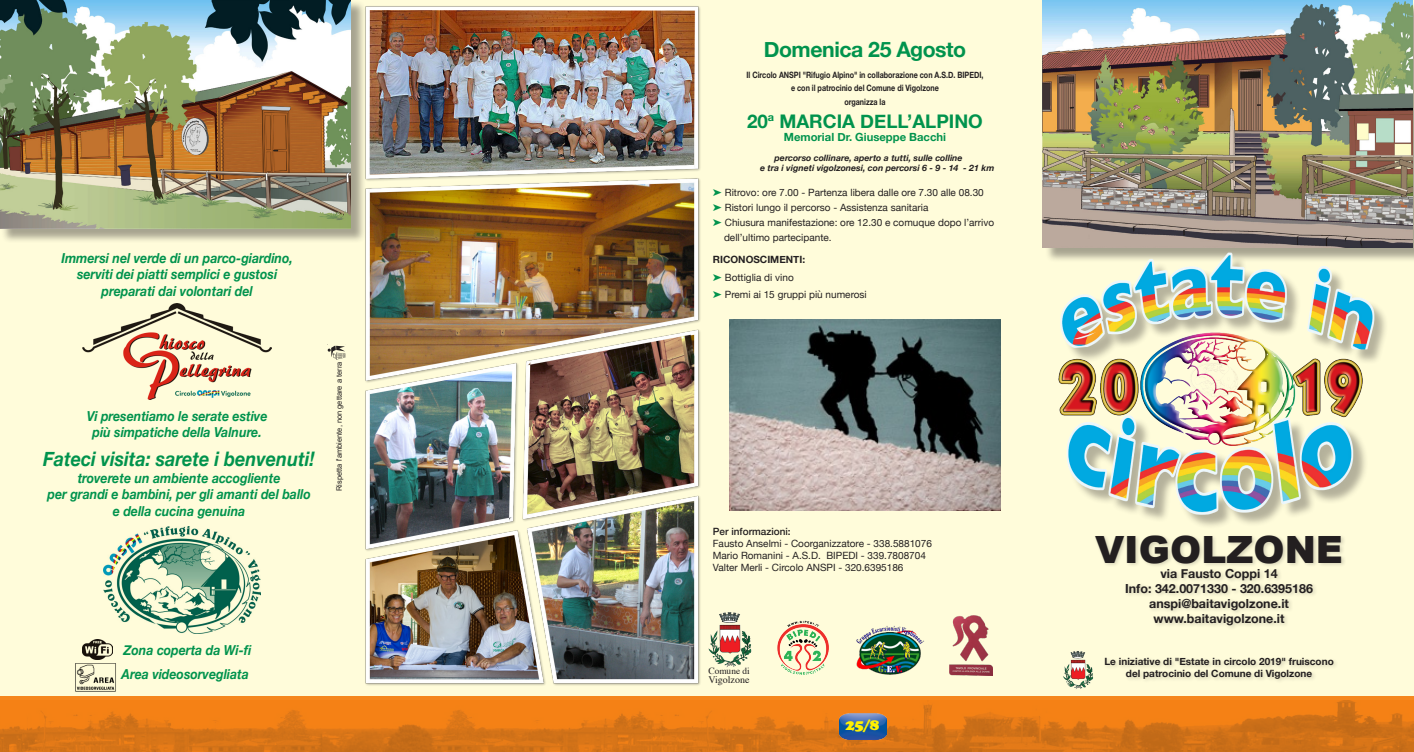
<style>
.page{position:relative;width:1414px;height:752px;background:#fff}
.page>*{position:absolute;margin:0;border:0;box-sizing:border-box;transform-origin:0 0}
.t1{font:900 37.5px "Arial";color:#231f20}
.sottotitolo{font:700 21.25px "Helvetica Neue";letter-spacing:-.025em;color:#00934d}
.testo{font:italic 700 20px "Helvetica Neue";color:#00934d;scale:.9 1}
.testo-2{font:700 18.75px "Helvetica Neue";color:#00934d}
.titoli{font:15px "Cooper Black Std";color:#fff101}
.testo-3{font:italic 700 13.75px/16.5px "Helvetica Neue";color:#00934d;text-align:center;scale:.9 1}
.t2{font:700 12.5px "Helvetica Neue";color:#231f20}
.testo-4{font:700 11.25px "Helvetica Neue";color:#00934d}
.testo-5{font:10px/15px "Helvetica Neue";color:#231f20}
.testo-6{font:700 10px "Helvetica Neue";color:#231f20}
.testo-7{font:500 10px "Helvetica Neue";color:#231f20}
.t3{font:10px "Times";color:#231f20}
.t4{font:9.38px "Times";color:#231f20}
.testo-8{font:700 8.75px "Helvetica Neue";color:#231f20;scale:.82 1}
.testo-9{font:italic 700 8.75px "Helvetica Neue";color:#231f20}
.t5{font:7.5px "Arial";color:#231f20}
.s1{color:#00934d}
</style>
<div class="page">
<div style="left:0;top:0;width:1414px;height:751px;background:#fffcda"></div>
<div style="left:0;top:695px;width:1414px;height:56px;background:#f5871f"></div>
<img style="left:0;top:700px;width:1414px;height:51px">
<img style="left:1043px;top:1px;width:370px;height:246px">
<img style="left:777px;top:620px;width:52px;height:55px">
<div style="left:1063px;top:255px;width:326px;height:110px;background:#231f20;opacity:.33"></div>
<img style="left:1056px;top:250px;width:326px;height:99px">
<img style="left:1056px;top:329px;width:321px;height:77px">
<div style="left:1093px;top:533px;width:254px;height:150px;background:#231f20;opacity:.2"></div>
<img style="left:708px;top:612px;width:44px;height:56px">
<img style="left:839px;top:712px;width:47px;height:27px">
<img style="left:1059px;top:406px;width:307px;height:120px">
<div style="left:1px;top:0;width:365px;height:244px;background:#231f20;opacity:.4"></div>
<img style="left:0;top:0;width:351px;height:228px">
<img style="left:104px;top:526px;width:156px;height:107px">
<img style="left:1063px;top:645px;width:32px;height:44px">
<img style="left:328px;top:345px;width:17px;height:14px">
<img style="left:83px;top:303px;width:189px;height:96px">
<img style="left:856px;top:626px;width:68px;height:49px">
<img style="left:729px;top:319px;width:271px;height:191px">
<img style="left:83px;top:639px;width:30px;height:19px">
<img style="left:949px;top:615px;width:43px;height:59px">
<img style="left:75px;top:663px;width:41px;height:29px">
<img style="left:356px;top:0;width:345px;height:686px">
<p class="testo-3" style="left:61px;top:250px;width:259px">Immersi nel verde di un parco-giardino,</p>
<p class="testo-3" style="left:77px;top:266px;width:224px">serviti dei piatti semplici e gustosi</p>
<p class="testo-3" style="left:102px;top:283px;width:170px">preparati dai volontari del</p>
<p class="testo-3" style="left:87px;top:407px;width:202px">Vi presentiamo le serate estive</p>
<p class="testo-3" style="left:92px;top:424px;width:190px">più simpatiche della Valnure.</p>
<p class="testo" style="left:43px;top:443px;width:303px">Fateci visita: sarete i benvenuti!</p>
<p class="testo-3" style="left:78px;top:469px;width:227px">troverete un ambiente accogliente</p>
<p class="testo-3" style="left:47px;top:486px;width:294px">per grandi e bambini, per gli amanti del ballo e della cucina genuina</p>
<p class="t5" style="left:334px;top:491px;width:131px;rotate:-90deg">Rispetta l'ambiente, non gettare a terra</p>
<p class="testo-3" style="left:124px;top:642px;width:144px">Zona coperta da Wi-fi</p>
<p class="testo-3" style="left:122px;top:666px;width:143px">Area videosorvegliata</p>
<p class="sottotitolo" style="left:764px;top:32px;width:203px">Domenica 25 Agosto</p>
<p class="testo-8" style="left:746px;top:68px;width:290px">Il Circolo ANSPI "Rifugio Alpino" in collaborazione con A.S.D. BIPEDI,</p>
<p class="testo-8" style="left:791px;top:81px;width:182px">e con il patrocinio del Comune di Vigolzone</p>
<p class="testo-8" style="left:844px;top:95px;width:52px">organizza la</p>
<p class="testo-2" style="left:747px;top:106px;width:237px">20<sup>a</sup> MARCIA DELL’ALPINO</p>
<p class="testo-4" style="left:784px;top:128px;width:164px">Memorial Dr. Giuseppe Bacchi</p>
<p class="testo-9" style="left:775px;top:151px;width:189px">percorso collinare, aperto a tutti, sulle colline</p>
<p class="testo-9" style="left:760px;top:161px;width:236px">e tra i vigneti vigolzonesi, con percorsi 6 - 9 - 14 - 21 km</p>
<p class="testo-5" style="left:713px;top:186px;width:272px"><span class="s1">➤</span> Ritrovo: ore 7.00 - Partenza libera dalle ore 7.30 alle 08.30</p>
<p class="testo-5" style="left:713px;top:201px;width:217px"><span class="s1">➤</span> Ristori lungo il percorso - Assistenza sanitaria</p>
<p class="testo-5" style="left:724px;top:216px;width:272px;text-indent:-11px"><span class="s1">➤</span> Chiusura manifestazione: ore 12.30 e comuque dopo l’arrivo dell’ultimo partecipante.</p>
<p class="testo-6" style="left:713px;top:252px;width:94px">RICONOSCIMENTI:</p>
<p class="testo-5" style="left:713px;top:270px;width:82px"><span class="s1">➤</span> Bottiglia di vino</p>
<p class="testo-5" style="left:713px;top:288px;width:155px"><span class="s1">➤</span> Premi ai 15 gruppi più numerosi</p>
<p class="testo-7" style="left:713px;top:522px;width:79px">Per informazioni:</p>
<p class="testo-5" style="left:713px;top:536px;width:221px">Fausto Anselmi - Coorganizzatore - 338.5881076</p>
<p class="testo-5" style="left:713px;top:548px;width:215px">Mario Romanini - A.S.D. BIPEDI - 339.7808704</p>
<p class="testo-5" style="left:713px;top:560px;width:192px">Valter Merli - Circolo ANSPI - 320.6395186</p>
<p class="t1" style="left:1095px;top:522px;width:249px">VIGOLZONE</p>
<p class="t2" style="left:1160px;top:563px;width:119px">via Fausto Coppi 14</p>
<p class="t2" style="left:1125px;top:578px;width:189px">Info: 342.0071330 - 320.6395186</p>
<p class="t2" style="left:1149px;top:593px;width:141px">anspi@baitavigolzone.it</p>
<p class="t2" style="left:1153px;top:608px;width:132px">www.baitavigolzone.it</p>
<p class="testo-6" style="left:1104px;top:653px;width:231px">Le iniziative di "Estate in circolo 2019" fruiscono</p>
<p class="t4" style="left:708px;top:661px;width:43px">Comune di</p>
<p class="testo-6" style="left:1126px;top:665px;width:188px">del patrocinio del Comune di Vigolzone</p>
<p class="t3" style="left:708px;top:669px;width:43px">Vigolzone</p>
<p class="titoli" style="left:846px;top:715px;width:35px">25/8</p>
</div>
